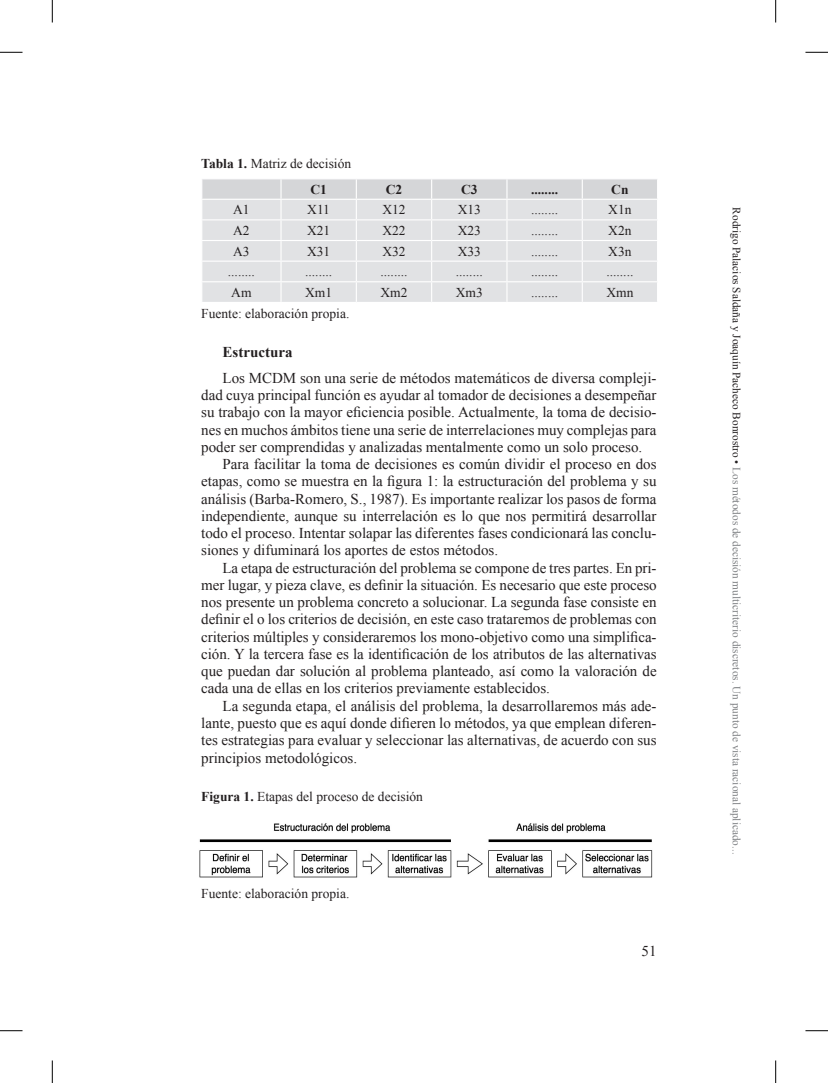
<style>
.page{position:relative;width:828px;height:1083px;background:#fff}
.page>*{position:absolute;margin:0;border:0;box-sizing:border-box;transform-origin:0 0}
.par{font:15px/17.2px "Times New Roman";color:#231f20;text-align:justify}
.enc-2{font:700 15px "Times New Roman";color:#231f20}
.tab-par-cent{font:13.5px "Times New Roman";color:#231f20}
.img-tit{font:13.5px "Times New Roman";color:#231f20}
.fuente{font:13.5px "Times New Roman";color:#231f20}
.tab-tit-cent{font:700 13.5px "Times New Roman";color:#231f20}
.t1{font:11.25px "Times New Roman";color:#808285}
.s1{font-weight:700}
.s2{color:#231f20}
</style>
<div class="page">
<svg style="left:202px;top:179px;width:455px;height:123px;background:#e1e2e3"></svg>
<hr style="left:201px;top:199px;width:80px;height:1px;background:#fff">
<hr style="left:281px;top:199px;width:75px;height:1px;background:#fff">
<hr style="left:356px;top:199px;width:75px;height:1px;background:#fff">
<hr style="left:431px;top:199px;width:76px;height:1px;background:#fff">
<hr style="left:507px;top:199px;width:75px;height:1px;background:#fff">
<hr style="left:582px;top:199px;width:76px;height:1px;background:#fff">
<img style="left:199px;top:823px;width:454px;height:54px">
<svg style="left:0;top:52px;width:22px;height:1px"></svg>
<svg style="left:805px;top:52px;width:22px;height:1px"></svg>
<svg style="left:0;top:1030px;width:22px;height:1px"></svg>
<svg style="left:805px;top:1030px;width:22px;height:1px"></svg>
<svg style="left:52px;top:0;width:1px;height:23px"></svg>
<svg style="left:52px;top:1060px;width:1px;height:22px"></svg>
<svg style="left:775px;top:0;width:1px;height:23px"></svg>
<svg style="left:775px;top:1060px;width:1px;height:22px"></svg>
<p class="img-tit" style="left:201px;top:154px;width:151px"><span class="s1">Tabla 1.</span> Matriz de decisión</p>
<p class="tab-tit-cent" style="left:310px;top:180px;width:18px">C1</p>
<p class="tab-tit-cent" style="left:385px;top:180px;width:18px">C2</p>
<p class="tab-tit-cent" style="left:461px;top:180px;width:18px">C3</p>
<p class="tab-tit-cent" style="left:531px;top:180px;width:28px">........</p>
<p class="tab-tit-cent" style="left:611px;top:180px;width:19px">Cn</p>
<p class="tab-par-cent" style="left:233px;top:201px;width:18px">A1</p>
<p class="tab-par-cent" style="left:307px;top:201px;width:24px">X11</p>
<p class="tab-par-cent" style="left:382px;top:201px;width:25px">X12</p>
<p class="tab-par-cent" style="left:457px;top:201px;width:25px">X13</p>
<p class="tab-par-cent" style="left:531px;top:201px;width:28px">........</p>
<p class="tab-par-cent" style="left:608px;top:201px;width:25px">X1n</p>
<p class="tab-par-cent" style="left:233px;top:221px;width:18px">A2</p>
<p class="tab-par-cent" style="left:307px;top:221px;width:25px">X21</p>
<p class="tab-par-cent" style="left:382px;top:221px;width:25px">X22</p>
<p class="tab-par-cent" style="left:457px;top:221px;width:25px">X23</p>
<p class="tab-par-cent" style="left:531px;top:221px;width:28px">........</p>
<p class="tab-par-cent" style="left:608px;top:221px;width:25px">X2n</p>
<p class="tab-par-cent" style="left:233px;top:242px;width:18px">A3</p>
<p class="tab-par-cent" style="left:307px;top:242px;width:25px">X31</p>
<p class="tab-par-cent" style="left:382px;top:242px;width:25px">X32</p>
<p class="tab-par-cent" style="left:457px;top:242px;width:25px">X33</p>
<p class="tab-par-cent" style="left:531px;top:242px;width:28px">........</p>
<p class="tab-par-cent" style="left:608px;top:242px;width:25px">X3n</p>
<p class="tab-par-cent" style="left:228px;top:263px;width:28px">........</p>
<p class="tab-par-cent" style="left:305px;top:263px;width:28px">........</p>
<p class="tab-par-cent" style="left:380px;top:263px;width:28px">........</p>
<p class="tab-par-cent" style="left:455px;top:263px;width:28px">........</p>
<p class="tab-par-cent" style="left:531px;top:263px;width:28px">........</p>
<p class="tab-par-cent" style="left:606px;top:263px;width:28px">........</p>
<p class="tab-par-cent" style="left:231px;top:283px;width:22px">Am</p>
<p class="tab-par-cent" style="left:305px;top:283px;width:28px">Xm1</p>
<p class="tab-par-cent" style="left:380px;top:283px;width:28px">Xm2</p>
<p class="tab-par-cent" style="left:455px;top:283px;width:28px">Xm3</p>
<p class="tab-par-cent" style="left:531px;top:283px;width:28px">........</p>
<p class="tab-par-cent" style="left:606px;top:283px;width:28px">Xmn</p>
<p class="fuente" style="left:201px;top:304px;width:150px">Fuente: elaboración propia.</p>
<p class="enc-2" style="left:222px;top:341px;width:71px">Estructura</p>
<p class="par" style="left:201px;top:369px;width:456px;text-indent:21px">Los MCDM son una serie de métodos matemáticos de diversa compleji&shy;dad cuya principal función es ayudar al tomador de decisiones a desempeñar su trabajo con la mayor eficiencia posible. Actualmente, la toma de decisio&shy;nes en muchos ámbitos tiene una serie de interrelaciones muy complejas para poder ser comprendidas y analizadas mentalmente como un solo proceso.</p>
<p class="par" style="left:201px;top:455px;width:456px;text-indent:21px">Para facilitar la toma de decisiones es común dividir el proceso en dos etapas, como se muestra en la figura 1: la estructuración del problema y su análisis (Barba-Romero, S., 1987). Es importante realizar los pasos de forma independiente, aunque su interrelación es lo que nos permitirá desarrollar todo el proceso. Intentar solapar las diferentes fases condicionará las conclu&shy;siones y difuminará los aportes de estos métodos.</p>
<p class="par" style="left:201px;top:558px;width:457px;text-indent:21px">La etapa de estructuración del problema se compone de tres partes. En pri&shy;mer lugar, y pieza clave, es definir la situación. Es necesario que este proceso nos presente un problema concreto a solucionar. La segunda fase consiste en definir el o los criterios de decisión, en este caso trataremos de problemas con criterios múltiples y consideraremos los mono-objetivo como una simplifica&shy;ción. Y la tercera fase es la identificación de los atributos de las alternativas que puedan dar solución al problema planteado, así como la valoración de cada una de ellas en los criterios previamente establecidos.</p>
<p class="par" style="left:201px;top:696px;width:456px;text-indent:21px">La segunda etapa, el análisis del problema, la desarrollaremos más ade&shy;lante, puesto que es aquí donde difieren lo métodos, ya que emplean diferen&shy;tes estrategias para evaluar y seleccionar las alternativas, de acuerdo con sus principios metodológicos.</p>
<p class="img-tit" style="left:201px;top:787px;width:223px"><span class="s1">Figura 1.</span> Etapas del proceso de decisión</p>
<p class="fuente" style="left:201px;top:884px;width:150px">Fuente: elaboración propia.</p>
<p class="par" style="left:641px;top:942px;width:16px">51</p>
<p class="t1" style="left:744px;top:207px;width:648px;rotate:90deg"><span class="s2">Rodrigo Palacios Saldaña y Joaquín Pacheco Bonrostro •</span> Los métodos de decisión multicriterio discretos. Un punto de vista racional aplicado...</p>
</div>
